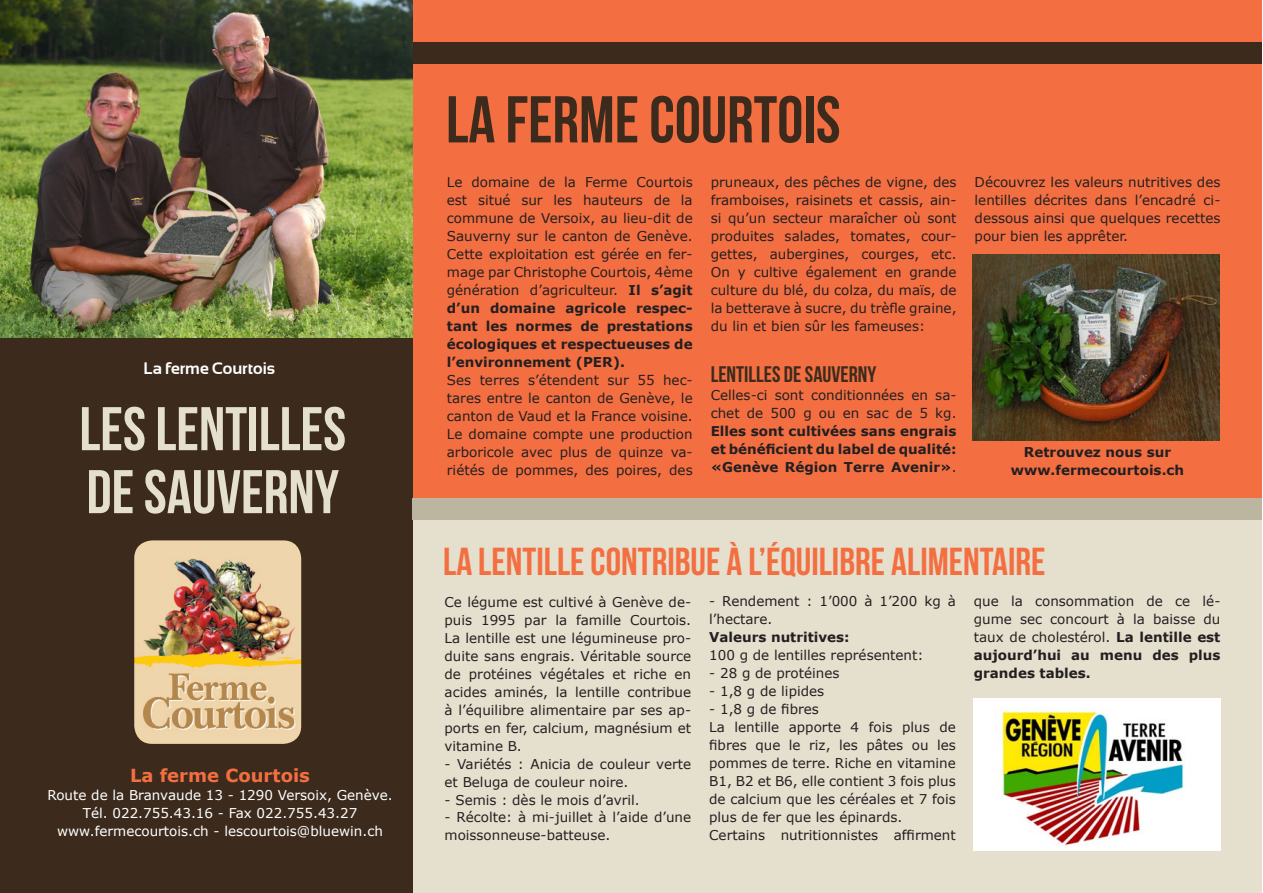
<style>
.page{position:relative;width:1263px;height:893px;background:#fff}
.page>*{position:absolute;margin:0;border:0;box-sizing:border-box;transform-origin:0 0}
.t1{font:66px "Bebas Neue";color:#3c2b1d}
.t2{font:61.5px/63px "Bebas Neue";color:#e5e0ce}
.t3{font:39px "Bebas Neue";color:#f36f42}
.t4{font:22.5px "Bebas Neue";color:#3c2b1d}
.t5{font:700 18px "Verdana";color:#f36f42}
.t6{font:700 16.5px "Sansation";color:#fff}
.t7{font:13.5px/18px "Verdana";color:#231f20;text-align:justify}
.t8{font:700 13.5px/18px "Verdana";color:#231f20;text-align:justify}
.t9{font:13.5px/18px "Verdana";color:#fff;text-align:center}
.s1{font-weight:700}
.s2{font-weight:400}
</style>
<div class="page">
<div style="left:0;top:0;width:1262px;height:497px;background:#f36f42"></div>
<div style="left:0;top:508px;width:1262px;height:385px;background:#e5e0ce"></div>
<div style="left:0;top:328px;width:412px;height:565px;background:#3c2b1d"></div>
<div style="left:412px;top:498px;width:850px;height:21px;background:#bcb6a1"></div>
<div style="left:371px;top:43px;width:891px;height:21px;background:#3c2b1d"></div>
<img style="left:973px;top:255px;width:246px;height:185px">
<img style="left:0;top:0;width:412px;height:337px">
<img style="left:974px;top:698px;width:246px;height:152px">
<img style="left:134px;top:540px;width:167px;height:204px">
<p class="t6" style="left:143px;top:362px;width:133px">La ferme Courtois</p>
<h2 class="t2" style="left:79px;top:397px;width:268px">LES LENTILLES<br>DE SAUVERNY</h2>
<h3 class="t5" style="left:130px;top:764px;width:181px">La ferme Courtois</h3>
<p class="t9" style="left:47px;top:785px;width:347px">Route de la Branvaude 13 - 1290 Versoix, Genève.<br>Tél. 022.755.43.16 - Fax 022.755.43.27 www.fermecourtois.ch - lescourtois@bluewin.ch</p>
<h1 class="t1" style="left:446px;top:83px;width:396px">LA FERME COURTOIS</h1>
<p class="t7" style="left:447px;top:173px;width:247px">Le domaine de la Ferme Courtois est situé sur les hauteurs de la commune de Versoix, au lieu-dit de Sauverny sur le canton de Genève.<br>Cette exploitation est gérée en fer&shy;mage par Christophe Courtois, 4ème génération d’agriculteur. <span class="s1">Il s’agit d’un domaine agricole respec&shy;tant les normes de prestations écologiques et respectueuses de l’environnement (PER).</span></p>
<p class="t7" style="left:447px;top:371px;width:247px">Ses terres s’étendent sur 55 hec&shy;tares entre le canton de Genève, le canton de Vaud et la France voisine.<br>Le domaine compte une production arboricole avec plus de quinze va&shy;riétés de pommes, des poires, des</p>
<p class="t7" style="left:711px;top:173px;width:247px">pruneaux, des pêches de vigne, des framboises, raisinets et cassis, ain&shy;si qu’un secteur maraîcher où sont produites salades, tomates, cour&shy;gettes, aubergines, courges, etc.<br>On y cultive également en grande culture du blé, du colza, du maïs, de la betterave à sucre, du trèfle graine, du lin et bien sûr les fameuses:</p>
<h3 class="t4" style="left:711px;top:362px;width:167px">LENTILLES DE SAUVERNY</h3>
<p class="t7" style="left:711px;top:386px;width:247px">Celles-ci sont conditionnées en sa&shy;chet de 500 g ou en sac de 5 kg.</p>
<p class="t8" style="left:711px;top:422px;width:247px">Elles sont cultivées sans engrais et bénéficient du label de qualité: «Genève Région Terre Avenir»<span class="s2">.</span></p>
<p class="t7" style="left:974px;top:173px;width:247px">Découvrez les valeurs nutritives des lentilles décrites dans l’encadré ci&shy;dessous ainsi que quelques recettes pour bien les apprêter.</p>
<p class="t8" style="left:1011px;top:443px;width:175px;text-align:center">Retrouvez nous sur www.fermecourtois.ch</p>
<h3 class="t3" style="left:443px;top:540px;width:604px">LA LENTILLE CONTRIBUE À L’ÉQUILIBRE ALIMENTAIRE</h3>
<p class="t7" style="left:445px;top:592px;width:248px">Ce légume est cultivé à Genève de&shy;puis 1995 par la famille Courtois.<br>La lentille est une légumineuse pro&shy;duite sans engrais. Véritable source de protéines végétales et riche en acides aminés, la lentille contribue à l’équilibre alimentaire par ses ap&shy;ports en fer, calcium, magnésium et vitamine B.</p>
<p class="t7" style="left:445px;top:754px;width:248px">- Variétés : Anicia de couleur verte et Beluga de couleur noire.</p>
<p class="t7" style="left:445px;top:790px;width:197px">- Semis : dès le mois d’avril.</p>
<p class="t7" style="left:445px;top:808px;width:248px">- Récolte: à mi-juillet à l’aide d’une moissonneuse-batteuse.</p>
<p class="t7" style="left:709px;top:592px;width:248px">- Rendement : 1’000 à 1’200 kg à l’hectare.</p>
<p class="t8" style="left:709px;top:628px;width:142px">Valeurs nutritives:</p>
<p class="t7" style="left:709px;top:646px;width:216px">100 g de lentilles représentent:</p>
<p class="t7" style="left:709px;top:664px;width:132px">- 28 g de protéines</p>
<p class="t7" style="left:709px;top:682px;width:117px">- 1,8 g de lipides</p>
<p class="t7" style="left:709px;top:700px;width:248px;text-align:left">- 1,8 g de fibres<br>La lentille apporte 4 fois plus de fibres que le riz, les pâtes ou les pommes de terre. Riche en vitamine<br>B1, B2 et B6, elle contient 3 fois plus de calcium que les céréales et 7 fois plus de fer que les épinards.<br>Certains nutritionnistes affirment</p>
<p class="t7" style="left:974px;top:592px;width:248px">que la consommation de ce lé&shy;gume sec concourt à la baisse du taux de cholestérol. <span class="s1">La lentille est aujourd’hui au menu des plus grandes tables.</span></p>
</div>
